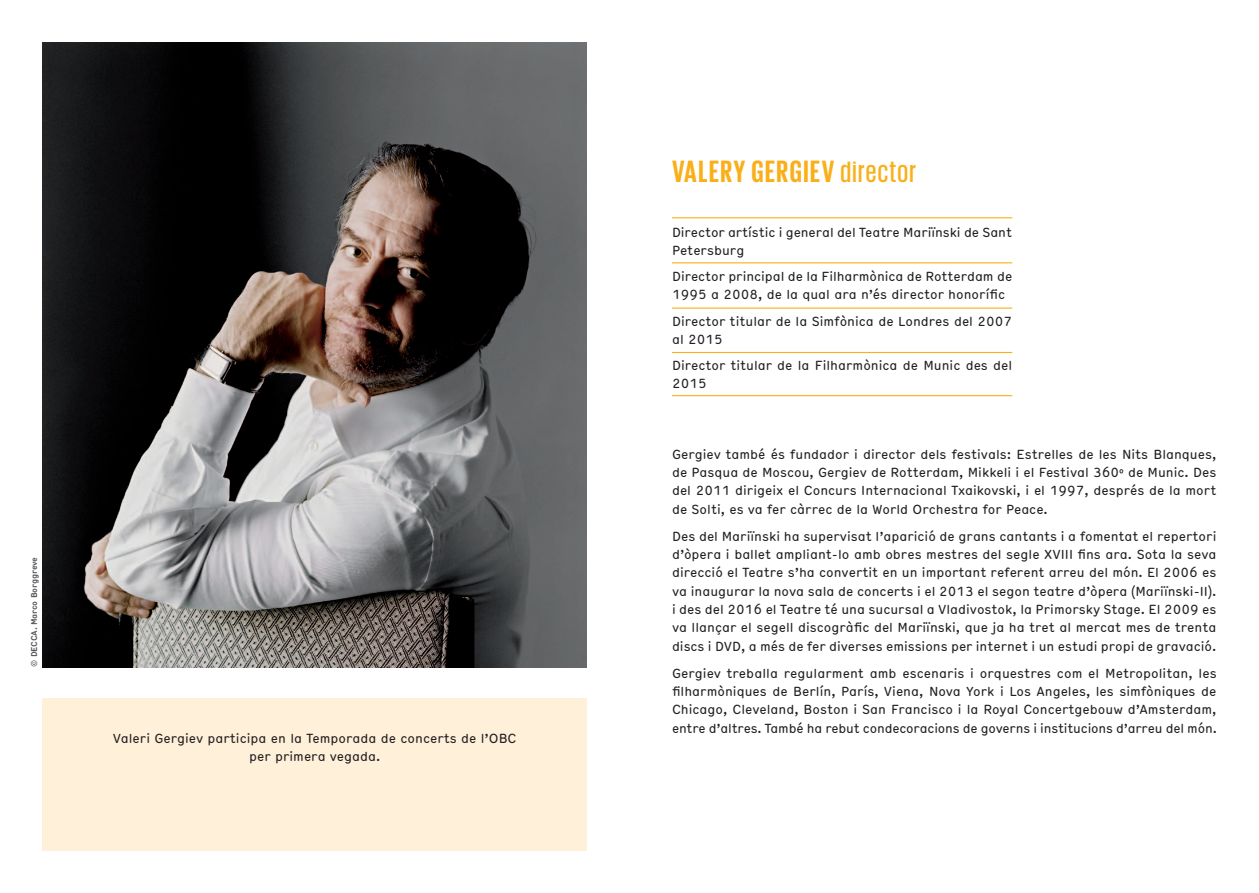
<style>
.page{position:relative;width:1259px;height:893px;background:#fff}
.page>*{position:absolute;margin:0;border:0;box-sizing:border-box;transform-origin:0 0}
.t1{font:700 31.5px "Giorgio Sans";letter-spacing:.05em;color:#faaf18}
.t2{font:condensed 12.75px/18.3px "Hermes";color:#231f20}
.t3{font:700 condensed 8.25px "Hermes";letter-spacing:-.03em;color:#57585a}
.s1{font-weight:400}
.s2{font-weight:500;font-size:30px}
</style>
<div class="page">
<div style="left:43px;top:697px;width:544px;height:153px;background:#fef0d9"></div>
<img style="left:43px;top:43px;width:544px;height:624px">
<hr style="left:672px;top:217px;width:340px;height:1px;background:#faaf18">
<hr style="left:672px;top:262px;width:340px;height:1px;background:#faaf18">
<hr style="left:672px;top:308px;width:340px;height:1px;background:#faaf18">
<hr style="left:672px;top:352px;width:340px;height:1px;background:#faaf18">
<hr style="left:672px;top:395px;width:340px;height:1px;background:#faaf18">
<p class="t3" style="left:28px;top:667px;width:112px;rotate:-90deg"><span class="s1">©</span> D ECCA. Marco Borggreve</p>
<p class="t2" style="left:113px;top:729px;width:405px;text-align:center">Valeri Gergiev participa en la Temporada de concerts de l’OBC per primera vegada.</p>
<h1 class="t1" style="left:672px;top:155px;width:246px">VALERY GERGIEV <span class="s2">director</span></h1>
<p class="t2" style="left:672px;top:222px;width:341px">Director artístic i general del Teatre Mariïnski de Sant<br>Petersburg</p>
<p class="t2" style="left:672px;top:267px;width:342px">Director principal de la Filharmònica de Rotterdam de<br>1995 a 2008, de la qual ara n’és director honorífic</p>
<p class="t2" style="left:672px;top:312px;width:342px">Director titular de la Simfònica de Londres del 2007 al 2015</p>
<p class="t2" style="left:672px;top:356px;width:342px">Director titular de la Filharmònica de Munic des del<br>2015</p>
<p class="t2" style="left:672px;top:444px;width:546px;text-align:justify">Gergiev també és fundador i director dels festivals: Estrelles de les Nits Blanques, de Pasqua de Moscou, Gergiev de Rotterdam, Mikkeli i el Festival 360º de Munic. Des del 2011 dirigeix el Concurs Internacional Txaikovski, i el 1997, després de la mort de Solti, es va fer càrrec de la World Orchestra for Peace.</p>
<p class="t2" style="left:672px;top:526px;width:546px;text-align:justify">Des del Mariïnski ha supervisat l’aparició de grans cantants i a fomentat el repertori d’òpera i ballet ampliant-lo amb obres mestres del segle XVIII fins ara. Sota la seva direcció el Teatre s’ha convertit en un important referent arreu del món. El 2006 es va inaugurar la nova sala de concerts i el 2013 el segon teatre d’òpera (Mariïnski-II). i des del 2016 el Teatre té una sucursal a Vladivostok, la Primorsky Stage. El 2009 es va llançar el segell discogràfic del Mariïnski, que ja ha tret al mercat mes de trenta discs i DVD, a més de fer diverses emissions per internet i un estudi propi de gravació.</p>
<p class="t2" style="left:672px;top:663px;width:546px;text-align:justify">Gergiev treballa regularment amb escenaris i orquestres com el Metropolitan, les filharmòniques de Berlín, París, Viena, Nova York i Los Angeles, les simfòniques de Chicago, Cleveland, Boston i San Francisco i la Royal Concertgebouw d’Amsterdam, entre d’altres. També ha rebut condecoracions de governs i institucions d’arreu del món.</p>
</div>
